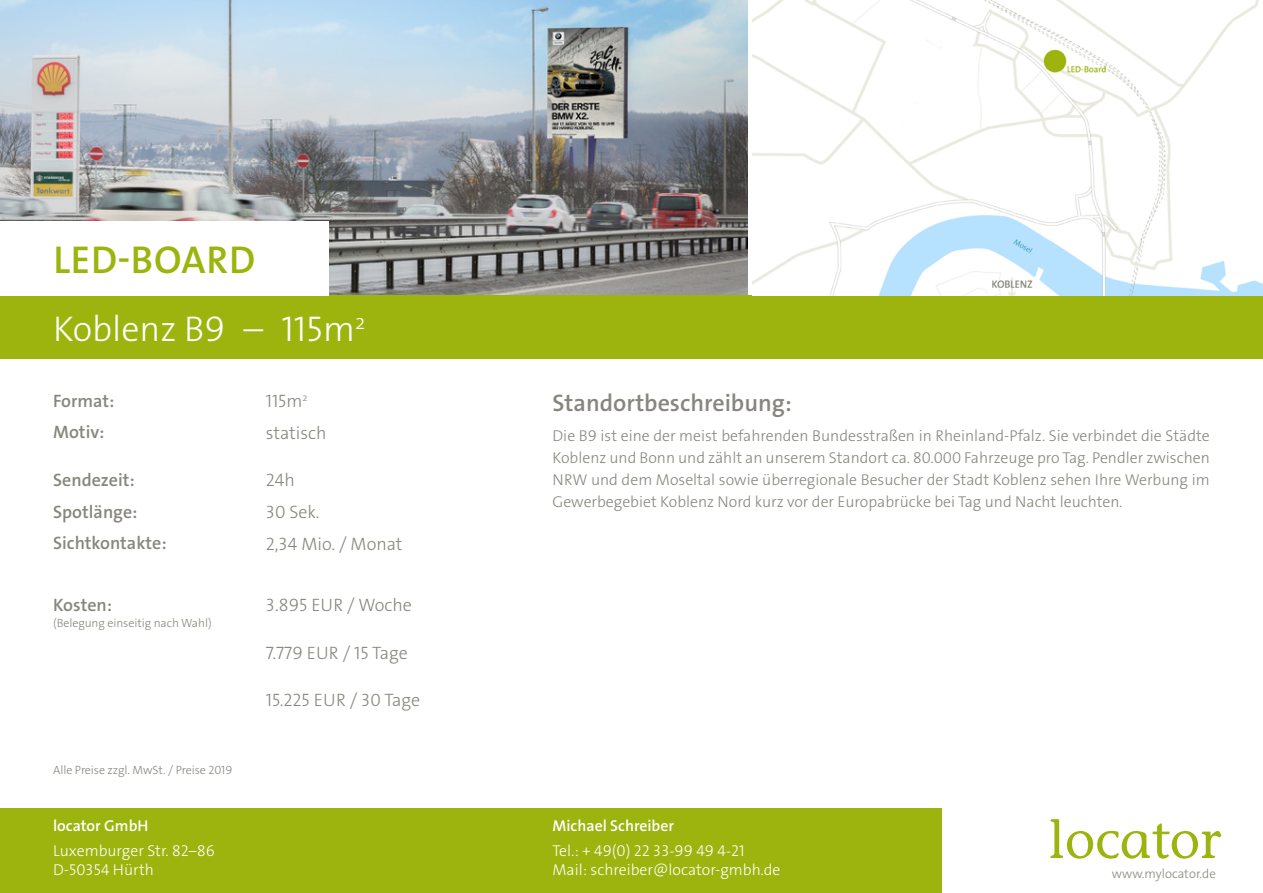
<style>
.page{position:relative;width:1263px;height:893px;background:#fff}
.page>*{position:absolute;margin:0;border:0;box-sizing:border-box;transform-origin:0 0}
.Head{font:600 39px "The Sans Os F";letter-spacing:.02em;color:#9cb40d}
.Subhead{font:300 36px "The Sans Os F";color:#fff}
.Überschrift{font:600 24px "The Sans Os F";color:#87867e}
.Fließtext{font:300 18px "The Sans Os F";color:#87867e}
.Fließtext-2{font:600 18px "The Sans Os F";color:#87867e}
.Fließtext-3{font:18px "The Sans Light Caps";color:#87867e}
.Fließtext_klein{font:300 15.75px/21.8px "The Sans Os F";color:#87867e;text-align:justify}
.t1{font:300 15.75px "The Sans Os F";color:#fff}
.t2{font:600 15.75px "The Sans Os F";color:#fff}
.t3{font:15.75px "The Sans Light Caps";color:#fff}
.t4{font:300 12.9px "The Sans Os F";color:#87867e}
.t5{font:300 12px "The Sans Os F";letter-spacing:-.005em;color:#87867e}
.s1{font-family:"The Sans Light Caps";font-weight:400}
.s2{font-family:"The Sans Os F";font-weight:300}
</style>
<div class="page">
<img style="left:0;top:0;width:747px;height:296px">
<div style="left:0;top:296px;width:1263px;height:63px;background:#9cb40d"></div>
<div style="left:0;top:808px;width:942px;height:85px;background:#9cb40d"></div>
<svg style="left:1050px;top:819px;width:171px;height:40px"></svg>
<div style="left:0;top:221px;width:329px;height:75px;background:#fff"></div>
<img style="left:753px;top:0;width:510px;height:296px">
<p class="Head" style="left:54px;top:235px;width:204px">LED-BOARD</p>
<p class="Subhead" style="left:53px;top:306px;width:313px">Koblenz B9 – <span class="s1">115</span>m<sup>2</sup></p>
<p class="Fließtext-2" style="left:53px;top:389px;width:63px">Format:</p>
<p class="Fließtext-2" style="left:53px;top:421px;width:53px">Motiv:</p>
<p class="Fließtext-2" style="left:53px;top:468px;width:83px">Sendezeit:</p>
<p class="Fließtext-2" style="left:53px;top:500px;width:86px">Spotlänge:</p>
<p class="Fließtext-2" style="left:53px;top:532px;width:115px">Sichtkontakte:</p>
<p class="Fließtext-2" style="left:53px;top:594px;width:61px">Kosten:</p>
<p class="t5" style="left:53px;top:615px;width:160px">(Belegung einseitig nach Wahl)</p>
<p class="t5" style="left:53px;top:762px;width:181px">Alle Preise zzgl. MwSt. / Preise <span class="s1">2019</span></p>
<p class="t2" style="left:53px;top:815px;width:97px">locator GmbH</p>
<p class="t1" style="left:53px;top:841px;width:163px">Luxemburger Str. <span class="s1">82–86</span></p>
<p class="t1" style="left:53px;top:860px;width:102px">D-<span class="s1">50354</span> Hürth</p>
<p class="Fließtext-3" style="left:266px;top:391px;width:43px">115<span class="s2">m</span><sup>2</sup></p>
<p class="Fließtext" style="left:266px;top:421px;width:62px">statisch</p>
<p class="Fließtext-3" style="left:266px;top:470px;width:31px">24<span class="s2">h</span></p>
<p class="Fließtext" style="left:266px;top:500px;width:55px"><span class="s1">30</span> Sek.</p>
<p class="Fließtext" style="left:266px;top:532px;width:138px"><span class="s1">2,34</span> Mio. / Monat</p>
<p class="Fließtext" style="left:266px;top:594px;width:148px"><span class="s1">3.895</span> EUR / Woche</p>
<p class="Fließtext" style="left:266px;top:641px;width:144px"><span class="s1">7.779</span> EUR / <span class="s1">15</span> Tage</p>
<p class="Fließtext-3" style="left:266px;top:690px;width:156px">15.225 <span class="s2">EUR /</span> 30 <span class="s2">Tage</span></p>
<p class="Überschrift" style="left:552px;top:388px;width:241px">Standortbeschreibung:</p>
<p class="Fließtext_klein" style="left:552px;top:425px;width:659px">Die B<span class="s1">9</span> ist eine der meist befahrenden Bundesstraßen in Rheinland-Pfalz. Sie verbindet die Städte Koblenz und Bonn und zählt an unserem Standort ca. <span class="s1">80.000</span> Fahrzeuge pro Tag. Pendler zwischen NRW und dem Moseltal sowie überregionale Besucher der Stadt Koblenz sehen Ihre Werbung im Gewerbegebiet Koblenz Nord kurz vor der Europabrücke bei Tag und Nacht leuchten.</p>
<p class="t2" style="left:552px;top:815px;width:123px">Michael Schreiber</p>
<p class="t3" style="left:552px;top:842px;width:193px"><span class="s2">Tel.: +</span> 49(0) 22 33-99 49 4-21</p>
<p class="t1" style="left:552px;top:860px;width:229px">Mail: schreiber@locator-gmbh.de</p>
<p class="t4" style="left:1112px;top:866px;width:106px">www.mylocator.de</p>
</div>
